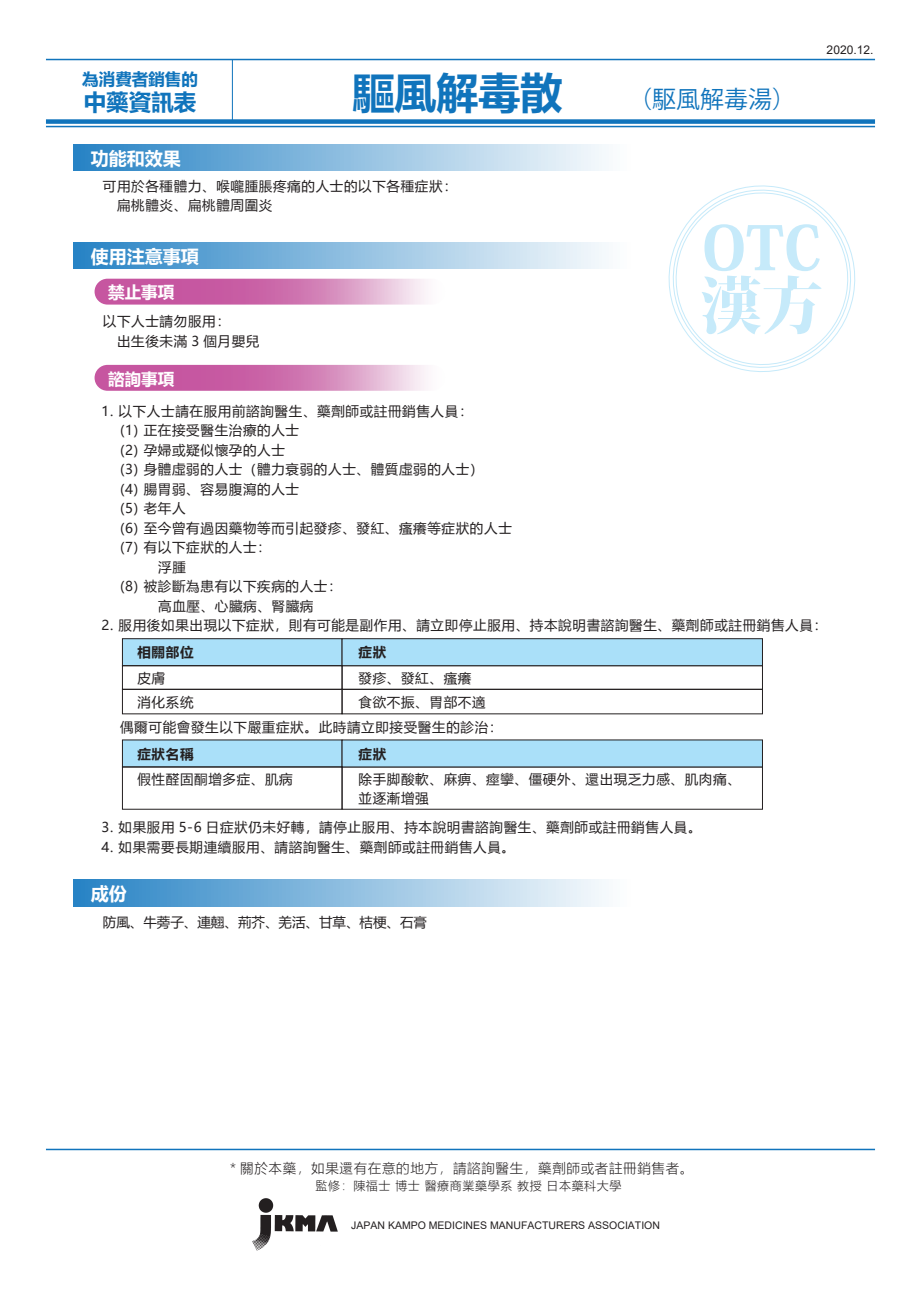
<style>
.page{position:relative;width:919px;height:1289px;background:#fff}
.page>*{position:absolute;margin:0;border:0;box-sizing:border-box;transform-origin:0 0}
.t1{font:700 42px "Microsoft Ya Hei";color:#1074bc}
.t2{font:24px "Koz Go Pr 6 N";color:#1074bc}
.t3{font:700 22.5px "Microsoft Ya Hei";color:#1074bc}
.t4{font:700 18px "Microsoft Ya Hei";color:#fff}
.t5{font:700 16.5px "Microsoft Ya Hei";color:#fff}
.t6{font:700 16.5px "Microsoft Ya Hei";color:#1074bc}
.t7{font:13.5px/19.5px "Microsoft Ya Hei";letter-spacing:.05em;color:#231f20}
.t8{font:300 13.5px "Microsoft Ya Hei";letter-spacing:.05em;color:#231f20}
.t9{font:13.5px "Microsoft Ya Hei";color:#231f20}
.t10{font:700 13.5px "Microsoft Ya Hei";letter-spacing:.05em;color:#231f20}
.t11{font:300 12px "Microsoft Ya Hei";letter-spacing:.05em;color:#231f20}
.t12{font:12px "Arial";color:#231f20}
.t13{font:10.5px "Arial";color:#231f20}
</style>
<div class="page">
<hr style="left:46px;top:126px;width:829px;height:1px;background:#1074bc">
<hr style="left:46px;top:59px;width:829px;height:1px;background:#1074bc">
<div style="left:46px;top:119px;width:829px;height:5px;background:#1074bc"></div>
<hr style="left:232px;top:60px;width:1px;height:63px;background:#1074bc">
<hr style="left:46px;top:1148px;width:829px;height:2px;background:#1074bc">
<img style="left:252px;top:1198px;width:86px;height:53px">
<svg style="left:668px;top:185px;width:188px;height:187px"></svg>
<svg style="left:74px;top:144px;width:532px;height:27px;background:#8dbde0"></svg>
<svg style="left:94px;top:279px;width:332px;height:25px;background:#d27db5"></svg>
<svg style="left:94px;top:365px;width:332px;height:26px;background:#d27eb6"></svg>
<svg style="left:74px;top:242px;width:735px;height:27px"></svg>
<svg style="left:74px;top:879px;width:532px;height:27px;background:#8dbde0"></svg>
<div style="left:122px;top:739px;width:220px;height:28px;background:#aae0f9"></div>
<div style="left:122px;top:766px;width:220px;height:43px;border:1px solid #231f20"></div>
<div style="left:341px;top:739px;width:421px;height:28px;background:#aae0f9"></div>
<div style="left:122px;top:638px;width:220px;height:28px;background:#aae0f9;border:1px solid #231f20"></div>
<div style="left:122px;top:665px;width:220px;height:24px;border:1px solid #231f20"></div>
<div style="left:122px;top:689px;width:220px;height:25px;border:1px solid #231f20"></div>
<div style="left:341px;top:689px;width:421px;height:25px;border:1px solid #231f20"></div>
<div style="left:341px;top:638px;width:421px;height:28px;background:#aae0f9;border:1px solid #231f20"></div>
<p class="t6" style="left:82px;top:68px;width:117px">為消費者銷售的</p>
<h3 class="t3" style="left:84px;top:86px;width:114px">中藥資訊表</h3>
<h3 class="t4" style="left:91px;top:146px;width:91px">功能和效果</h3>
<h1 class="t1" style="left:352px;top:64px;width:212px">驅風解毒散</h1>
<p class="t7" style="left:103px;top:175px;width:355px">可用於各種體力、喉嚨腫脹疼痛的人士的以下各種症狀：　扁桃體炎、扁桃體周圍炎</p>
<h2 class="t2" style="left:628px;top:85px;width:169px">（駆風解毒湯）</h2>
<p class="t12" style="left:826px;top:41px;width:48px">2020.12.</p>
<h3 class="t4" style="left:91px;top:244px;width:109px">使用注意事項</h3>
<p class="t5" style="left:108px;top:281px;width:67px">禁止事項</p>
<p class="t7" style="left:103px;top:311px;width:158px">以下人士請勿服用：<br>　出生後未滿 3 個月嬰兒</p>
<p class="t5" style="left:108px;top:368px;width:67px">諮詢事項</p>
<p class="t7" style="left:120px;top:401px;width:393px;text-indent:-19px">1. 以下人士請在服用前諮詢醫生、藥劑師或註冊銷售人員：<br>(1) 正在接受醫生治療的人士<br>(2) 孕婦或疑似懷孕的人士<br>(3) 身體虛弱的人士（體力衰弱的人士、體質虛弱的人士）<br>(4) 腸胃弱、容易腹瀉的人士<br>(5) 老年人<br>(6) 至今曾有過因藥物等而引起發疹、發紅、瘙癢等症狀的人士(7) 有以下症狀的人士：</p>
<p class="t7" style="left:101px;top:576px;width:242px;text-indent:19px">(8) 被診斷為患有以下疾病的人士：　　　　高血壓、心臟病、腎臟病</p>
<p class="t7" style="left:101px;top:615px;width:727px">2. 服用後如果出現以下症狀，則有可能是副作用、請立即停止服用、持本說明書諮詢醫生、藥劑師或註冊銷售人員：</p>
<p class="t10" style="left:358px;top:643px;width:29px">症狀</p>
<p class="t10" style="left:137px;top:643px;width:58px">相關部位</p>
<p class="t7" style="left:137px;top:667px;width:29px">皮膚</p>
<p class="t7" style="left:358px;top:667px;width:114px">發疹、發紅、瘙癢</p>
<p class="t7" style="left:137px;top:691px;width:58px">消化系统</p>
<p class="t7" style="left:358px;top:691px;width:128px">食欲不振、胃部不適</p>
<p class="t7" style="left:120px;top:716px;width:384px">偶爾可能會發生以下嚴重症狀。此時請立即接受醫生的診治：</p>
<p class="t10" style="left:137px;top:744px;width:58px">症狀名稱</p>
<p class="t7" style="left:137px;top:768px;width:157px">假性醛固酮增多症、肌病</p>
<p class="t7" style="left:358px;top:768px;width:384px">除手脚酸軟、麻痹、痙攣、僵硬外、還出現乏力感、肌肉痛、並逐漸增强</p>
<p class="t10" style="left:358px;top:744px;width:29px">症狀</p>
<p class="t7" style="left:101px;top:817px;width:601px">3. 如果服用 5-6 日症狀仍未好轉，請停止服用、持本說明書諮詢醫生、藥劑師或註冊銷售人員。</p>
<p class="t7" style="left:101px;top:836px;width:415px">4. 如果需要長期連續服用、請諮詢醫生、藥劑師或註冊銷售人員。</p>
<h3 class="t4" style="left:91px;top:880px;width:37px">成份</h3>
<p class="t9" style="left:103px;top:913px;width:326px">防風、牛蒡子、連翹、荊芥、羌活、甘草、桔梗、石膏</p>
<p class="t8" style="left:230px;top:1159px;width:464px">* 關於本藥，如果還有在意的地方，請諮詢醫生，藥劑師或者註冊銷售者。</p>
<p class="t11" style="left:315px;top:1177px;width:307px">監修：陳福士 博士 醫療商業藥學系 教授 日本藥科大學</p>
<p class="t13" style="left:351px;top:1217px;width:310px">JAPAN KAMPO MEDICINES MANUFACTURERS ASSOCIATION</p>
</div>
